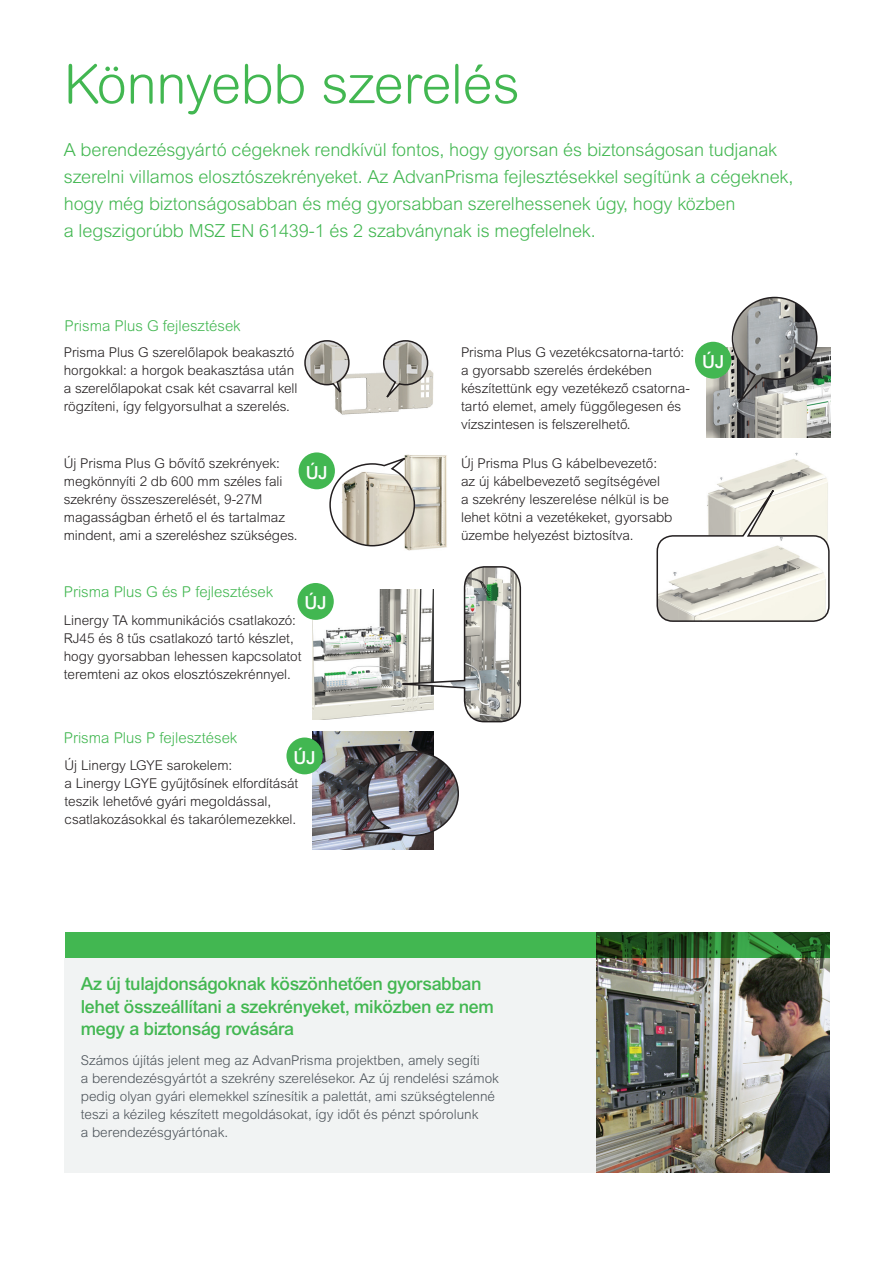
<style>
.page{position:relative;width:889px;height:1263px;background:#fff}
.page>*{position:absolute;margin:0;border:0;box-sizing:border-box;transform-origin:0 0}
.t1{font:300 54px "Arial Rounded MT Pro";letter-spacing:-.005em;color:#42b751}
.t2{font:300 18px/27px "Arial MT Pro";letter-spacing:-.005em;color:#42b751}
.t3{font:500 18px/22.5px "Arial MT Pro";letter-spacing:-.02em;color:#42b751}
.t4{font:500 18px "Arial MT Pro";letter-spacing:-.02em;color:#fff}
.t5{font:300 15px "Arial Rounded MT Pro";color:#42b751}
.t6{font:300 13.5px/18px "Arial MT Pro";color:#231f20}
.t7{font:300 13.5px/18px "Arial MT Pro";color:#4d545a}
</style>
<div class="page">
<img style="left:404px;top:455px;width:43px;height:96px">
<img style="left:706px;top:348px;width:124px;height:90px">
<div style="left:64px;top:958px;width:765px;height:215px;background:#f1f3f3"></div>
<img style="left:596px;top:958px;width:233px;height:215px">
<svg style="left:65px;top:932px;width:764px;height:26px;background:#399c43"></svg>
<div style="left:695px;top:342px;width:36px;height:37px;background:#42b751;border-radius:50%"></div>
<div style="left:298px;top:452px;width:37px;height:37px;background:#42b751;border-radius:50%"></div>
<img style="left:312px;top:590px;width:65px;height:129px">
<div style="left:297px;top:583px;width:37px;height:37px;background:#42b751;border-radius:50%"></div>
<img style="left:312px;top:732px;width:122px;height:117px">
<div style="left:286px;top:737px;width:37px;height:37px;background:#42b751;border-radius:50%"></div>
<img style="left:335px;top:370px;width:99px;height:45px">
<svg style="left:304px;top:340px;width:46px;height:58px"></svg>
<svg style="left:380px;top:340px;width:49px;height:67px;background:#bebbb3"></svg>
<img style="left:334px;top:750px;width:125px;height:87px">
<svg style="left:731px;top:296px;width:87px;height:116px;background:#9a9b9a"></svg>
<svg style="left:656px;top:459px;width:174px;height:163px"></svg>
<svg style="left:328px;top:454px;width:88px;height:93px"></svg>
<svg style="left:377px;top:566px;width:145px;height:157px"></svg>
<h1 class="t1" style="left:64px;top:53px;width:457px">Könnyebb szerelés</h1>
<p class="t2" style="left:64px;top:137px;width:731px">A berendezésgyártó cégeknek rendkívül fontos, hogy gyorsan és biztonságosan tudjanak szerelni villamos elosztószekrényeket. Az AdvanPrisma fejlesztésekkel segítünk a cégeknek, hogy még biztonságosabban és még gyorsabban szerelhessenek úgy, hogy közben<br>a legszigorúbb MSZ EN 61439-1 és 2 szabványnak is megfelelnek.</p>
<p class="t5" style="left:65px;top:317px;width:178px">Prisma Plus G fejlesztések</p>
<p class="t6" style="left:64px;top:344px;width:235px">Prisma Plus G szerelőlapok beakasztó horgokkal: a horgok beakasztása után a szerelőlapokat csak két csavarral kell rögzíteni, így felgyorsulhat a szerelés.</p>
<p class="t6" style="left:461px;top:344px;width:230px">Prisma Plus G vezetékcsatorna-tartó: a gyorsabb szerelés érdekében készítettünk egy vezetékező csatorna&shy;tartó elemet, amely függőlegesen és vízszintesen is felszerelhető.</p>
<p class="t6" style="left:64px;top:454px;width:235px">Új Prisma Plus G bővítő szekrények: megkönnyíti 2 db 600 mm széles fali szekrény összeszerelését, 9-27M magasságban érhető el és tartalmaz mindent, ami a szereléshez szükséges.</p>
<p class="t6" style="left:461px;top:454px;width:213px">Új Prisma Plus G kábelbevezető: az új kábelbevezető segítségével<br>a szekrény leszerelése nélkül is be lehet kötni a vezetékeket, gyorsabb üzembe helyezést biztosítva.</p>
<h2 class="t4" style="left:306px;top:462px;width:24px">ÚJ</h2>
<h2 class="t4" style="left:702px;top:351px;width:24px">ÚJ</h2>
<p class="t5" style="left:64px;top:583px;width:211px">Prisma Plus G és P fejlesztések</p>
<p class="t6" style="left:64px;top:611px;width:239px">Linergy TA kommunikációs csatlakozó:<br>RJ45 és 8 tűs csatlakozó tartó készlet, hogy gyorsabban lehessen kapcsolatot teremteni az okos elosztószekrénnyel.</p>
<h2 class="t4" style="left:304px;top:592px;width:24px">ÚJ</h2>
<p class="t5" style="left:64px;top:729px;width:175px">Prisma Plus P fejlesztések</p>
<p class="t6" style="left:65px;top:757px;width:235px">Új Linergy LGYE sarokelem:<br>a Linergy LGYE gyűjtősínek elfordítását teszik lehetővé gyári megoldással, csatlakozásokkal és takarólemezekkel.</p>
<h2 class="t4" style="left:293px;top:747px;width:24px">ÚJ</h2>
<h2 class="t3" style="left:81px;top:973px;width:414px">Az új tulajdonságoknak köszönhetően gyorsabban lehet összeállítani a szekrényeket, miközben ez nem megy a biztonság rovására</h2>
<p class="t7" style="left:81px;top:1051px;width:420px">Számos újítás jelent meg az AdvanPrisma projektben, amely segíti<br>a berendezésgyártót a szekrény szerelésekor. Az új rendelési számok pedig olyan gyári elemekkel színesítik a palettát, ami szükségtelenné teszi a kézileg készített megoldásokat, így időt és pénzt spórolunk<br>a berendezésgyártónak.</p>
</div>
